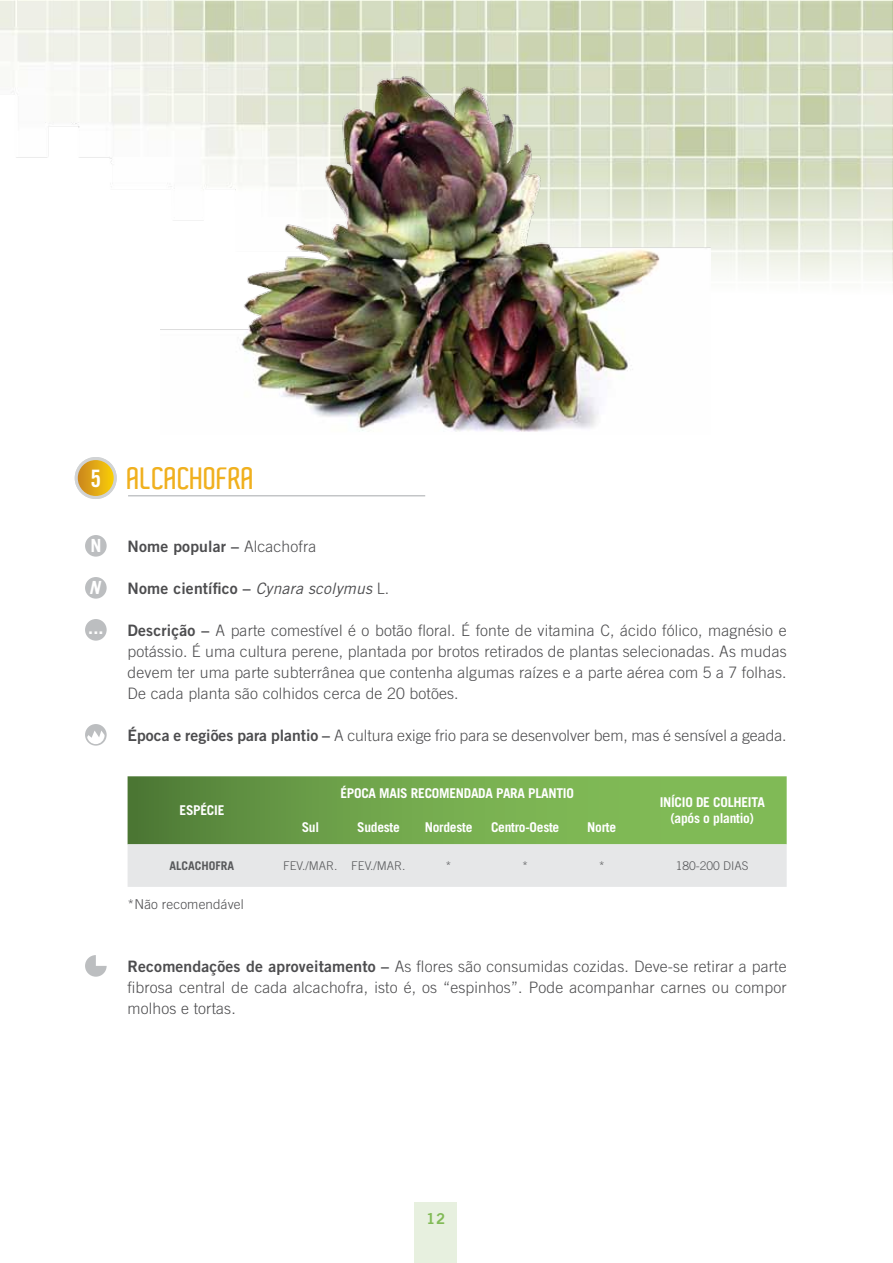
<style>
.page{position:relative;width:893px;height:1263px;background:#fff}
.page>*{position:absolute;margin:0;border:0;box-sizing:border-box;transform-origin:0 0}
.t1{font:600 30px "Aldo";color:#f0b01e}
.t2{font:24px "Trade Gothic LT Std Bd Cn 20";color:#fff}
.t3{font:700 18.15px "Trade Gothic LT Std";color:#fff}
.t4{font:italic 700 18.15px "Trade Gothic LT Std";color:#fff}
.t5{font:300 15.75px/21px "Trade Gothic LT Std";letter-spacing:.01em;color:#4d4d4f;text-align:justify}
.t6{font:15.75px "Trade Gothic LT Std Bd 2";letter-spacing:.01em;color:#4d4d4f}
.t7{font:15px "Trade Gothic LT Std Bd 2";color:#81ba56}
.t8{font:700 13.5px/16.2px "Trade Gothic LT Std";letter-spacing:-.02em;color:#fff;text-align:center}
.t9{font:300 13.5px "Trade Gothic LT Std";letter-spacing:.01em;color:#4d4d4f}
.t10{font:300 12px "Trade Gothic LT Std";color:#58595b}
.t11{font:700 12px "Trade Gothic LT Std";color:#58595b}
.s1{font-family:"Trade Gothic LT Std Bd Cn 20";font-weight:400;font-size:24px;color:#fff}
.s2{font-family:"Trade Gothic LT Std";font-weight:300}
.s3{font-family:"Trade Gothic LT Std";font-style:italic}
.s4{font-family:"Trade Gothic LT Std Bd 2";font-weight:400}
</style>
<div class="page">
<div style="left:415px;top:1202px;width:42px;height:61px;background:#e7f0df"></div>
<div style="left:85px;top:535px;width:22px;height:22px;background:#bcbec0;border-radius:50%"></div>
<div style="left:85px;top:577px;width:22px;height:22px;background:#bcbec0;border-radius:50%"></div>
<hr style="left:128px;top:496px;width:297px;height:1px;background:#a7a9ac">
<div style="left:85px;top:619px;width:22px;height:22px;background:#bcbec0;border-radius:50%"></div>
<img style="left:0;top:0;width:893px;height:330px">
<svg style="left:128px;top:776px;width:659px;height:111px;background:#9ebf89"></svg>
<div style="left:85px;top:724px;width:22px;height:22px;background:#bcbec0;border-radius:50%"></div>
<svg style="left:87px;top:731px;width:18px;height:13px"></svg>
<svg style="left:85px;top:955px;width:22px;height:22px"></svg>
<div style="left:75px;top:457px;width:42px;height:42px;background:#d1d3d4;border-radius:50%"></div>
<svg style="left:78px;top:460px;width:36px;height:36px"></svg>
<img style="left:161px;top:69px;width:550px;height:363px">
<h1 class="t1" style="left:91px;top:461px;width:64px"><span class="s1">1</span> ALCACHOFRA</h1>
<h2 class="t2" style="left:91px;top:463px;width:12px">5</h2>
<p class="t3" style="left:90px;top:535px;width:13px">N</p>
<p class="t4" style="left:89px;top:577px;width:13px">N</p>
<p class="t3" style="left:88px;top:616px;width:17px">...</p>
<p class="t6" style="left:128px;top:536px;width:190px">Nome popular – <span class="s2">Alcachofra</span></p>
<p class="t6" style="left:128px;top:578px;width:263px">Nome científico – <span class="s3">Cynara scolymus</span> <span class="s2">L.</span></p>
<p class="t5" style="left:128px;top:619px;width:661px"><span class="s4">Descrição –</span> A parte comestível é o botão floral. É fonte de vitamina C, ácido fólico, magnésio e potássio. É uma cultura perene, plantada por brotos retirados de plantas selecionadas. As mudas devem ter uma parte subterrânea que contenha algumas raízes e a parte aérea com 5 a 7 folhas.<br>De cada planta são colhidos cerca de 20 botões.</p>
<p class="t5" style="left:128px;top:724px;width:661px"><span class="s4">Época e regiões para plantio –</span> A cultura exige frio para se desenvolver bem, mas é sensível a geada.</p>
<p class="t8" style="left:180px;top:802px;width:46px">ESPÉCIE</p>
<p class="t8" style="left:340px;top:785px;width:235px">ÉPOCA MAIS RECOMENDADA PARA PLANTIO</p>
<p class="t8" style="left:302px;top:819px;width:19px">Sul</p>
<p class="t8" style="left:357px;top:819px;width:44px">Sudeste</p>
<p class="t8" style="left:425px;top:819px;width:49px">Nordeste</p>
<p class="t8" style="left:491px;top:819px;width:70px">Centro-Oeste</p>
<p class="t8" style="left:587px;top:819px;width:30px">Norte</p>
<p class="t8" style="left:660px;top:794px;width:107px">INÍCIO DE COLHEITA (após o plantio)</p>
<p class="t11" style="left:170px;top:858px;width:15px">Alcachofra</p>
<p class="t10" style="left:283px;top:858px;width:35px">fev./mar</p>
<p class="t10" style="left:334px;top:858px;width:52px">. fev./mar</p>
<p class="t10" style="left:402px;top:858px;width:5px">.</p>
<p class="t9" style="left:128px;top:896px;width:118px">*Não recomendável</p>
<p class="t10" style="left:446px;top:858px;width:7px">*</p>
<p class="t10" style="left:522px;top:858px;width:7px">*</p>
<p class="t10" style="left:599px;top:858px;width:7px">*</p>
<p class="t10" style="left:676px;top:858px;width:55px">180-200 dias</p>
<p class="t5" style="left:128px;top:955px;width:661px"><span class="s4">Recomendações de aproveitamento –</span> As flores são consumidas cozidas. Deve-se retirar a parte fibrosa central de cada alcachofra, isto é, os “espinhos”. Pode acompanhar carnes ou compor molhos e tortas.</p>
<p class="t7" style="left:426px;top:1209px;width:21px">12</p>
</div>
